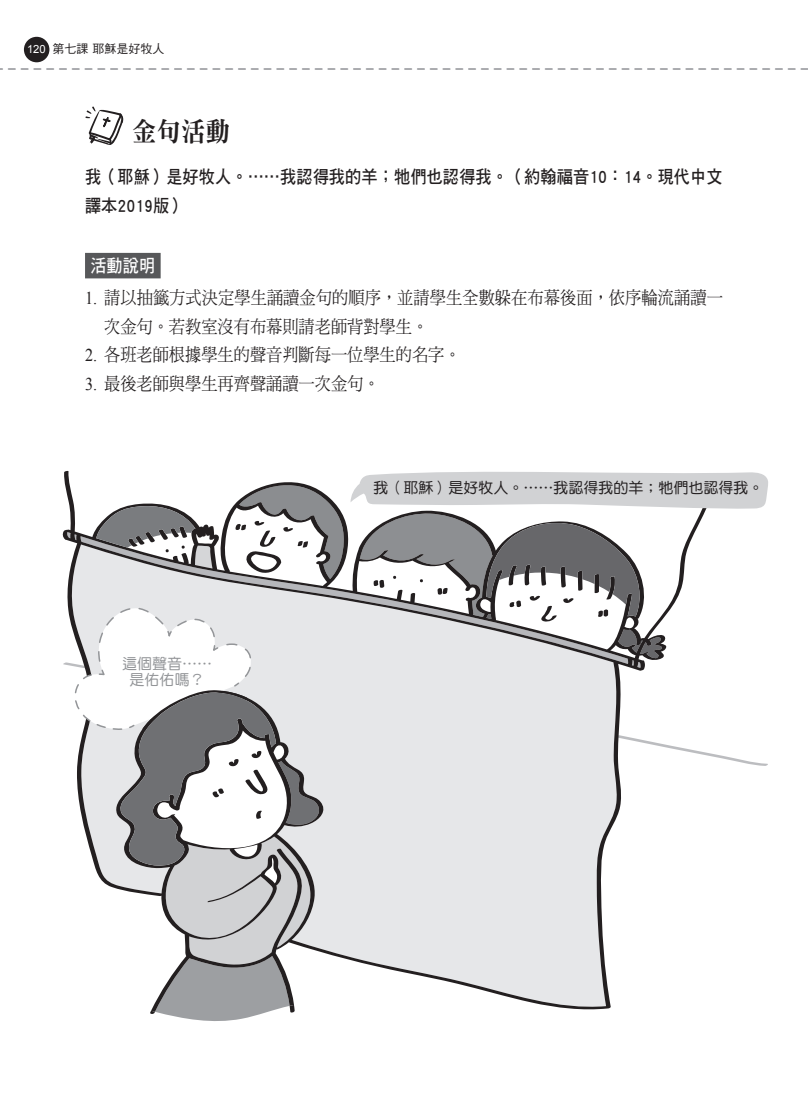
<style>
.page{position:relative;width:808px;height:1106px;background:#fff}
.page>*{position:absolute;margin:0;border:0;box-sizing:border-box;transform-origin:0 0}
.t1{font:27px "DF Ming Std W9";color:#231f20;scale:.9 1}
.t2{font:18px/28.5px "DF Ming Std W5";color:#231f20;scale:.9 1}
.t3{font:18px/28.5px "DF Hei Std W7";letter-spacing:.005em;color:#231f20;scale:.9 1}
.t4{font:18px "DF Hei Std W7";color:#fff;scale:.9 1}
.t5{font:15px "DF Yuan Std W5";color:#231f20}
.t6{font:15px/16.5px "DF Yuan Std W5";color:#939598;text-align:center}
.t7{font:12px "DF Hei Std W5";color:#231f20}
.s1{font-family:"Arial";font-size:11.25px;color:#fff}
.s2{font-family:"Times New Roman"}
</style>
<div class="page">
<div style="left:24px;top:37px;width:25px;height:25px;background:#231f20;border-radius:50%"></div>
<svg style="left:0;top:68px;width:808px;height:2px"></svg>
<div style="left:85px;top:253px;width:76px;height:25px;background:#57585a"></div>
<svg style="left:85px;top:107px;width:39px;height:38px"></svg>
<svg style="left:719px;top:755px;width:49px;height:11px"></svg>
<svg style="left:62px;top:470px;width:657px;height:540px;fill:#e6e7e9"></svg>
<svg style="left:62px;top:607px;width:258px;height:414px"></svg>
<svg style="left:350px;top:470px;width:418px;height:152px"></svg>
<svg style="left:96px;top:505px;width:116px;height:63px"></svg>
<p class="t7" style="left:27px;top:42px;width:139px"><span class="s1">120</span> 第七課 耶穌是好牧人</p>
<h1 class="t1" style="left:132px;top:117px;width:110px">金句活動</h1>
<p class="t3" style="left:85px;top:162px;width:710px">我（耶穌）是好牧人。⋯⋯我認得我的羊；牠們也認得我。（約翰福音10：14。現代中文譯本2019版）</p>
<p class="t4" style="left:90px;top:255px;width:74px">活動說明</p>
<p class="t2" style="left:104px;top:283px;width:689px;text-indent:-19px"><span class="s2">1.</span> 請以抽籤方式決定學生誦讀金句的順序，並請學生全數躲在布幕後面，依序輪流誦讀一次金句。若教室沒有布幕則請老師背對學生。</p>
<p class="t2" style="left:85px;top:340px;width:419px"><span class="s2">2.</span> 各班老師根據學生的聲音判斷每一位學生的名字。</p>
<p class="t2" style="left:85px;top:369px;width:329px"><span class="s2">3.</span> 最後老師與學生再齊聲誦讀一次金句。</p>
<p class="t6" style="left:122px;top:655px;width:92px">這個聲音⋯⋯是佑佑嗎？</p>
<p class="t5" style="left:373px;top:479px;width:392px">我（耶穌）是好牧人。⋯⋯我認得我的羊；牠們也認得我。</p>
</div>
